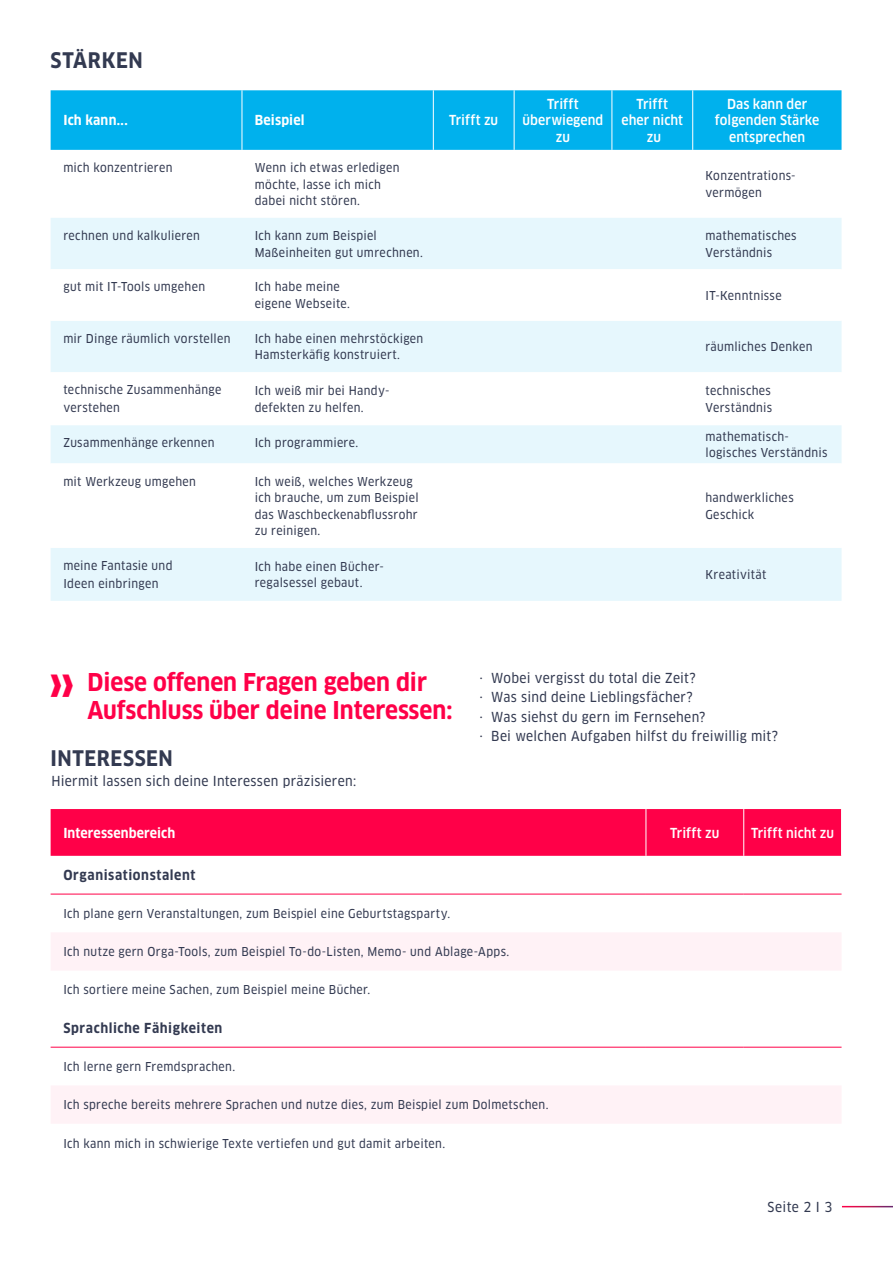
<style>
.page{position:relative;width:893px;height:1263px;background:#fff}
.page>*{position:absolute;margin:0;border:0;box-sizing:border-box;transform-origin:0 0}
.t1{font:700 condensed 24px/27px "Clan OT";color:#ff0048}
.t2{font:700 condensed 21px "Clan OT";letter-spacing:.03em;color:#333a51}
.t3{font:800 21px "Tomorrow";color:#ff0048}
.t4{font:13.5px/19.5px "Clan OT Narrow News";letter-spacing:.02em;color:#333a51}
.t5{font:500 condensed 13.5px/16.5px "Clan OT";letter-spacing:.005em;color:#fff;text-align:center}
.t6{font:700 condensed 13.5px "Clan OT";letter-spacing:.045em;color:#333a51}
.t7{font:700 condensed 13.5px "Clan OT";letter-spacing:.01em;color:#fff}
.t8{font:12px/16.5px "Clan OT Narrow News";letter-spacing:.025em;color:#333a51}
</style>
<div class="page">
<div style="left:51px;top:90px;width:790px;height:60px;background:#00b1ed"></div>
<div style="left:51px;top:218px;width:790px;height:383px;background:#e6f7fd"></div>
<svg style="left:51px;top:269px;width:790px;height:156px"></svg>
<svg style="left:51px;top:463px;width:790px;height:85px"></svg>
<hr style="left:242px;top:90px;width:1px;height:60px;background:#fff">
<hr style="left:433px;top:90px;width:1px;height:60px;background:#fff">
<hr style="left:514px;top:90px;width:1px;height:60px;background:#fff">
<hr style="left:612px;top:90px;width:1px;height:60px;background:#fff">
<hr style="left:692px;top:90px;width:1px;height:60px;background:#fff">
<div style="left:51px;top:809px;width:790px;height:47px;background:#ff0048"></div>
<svg style="left:51px;top:933px;width:790px;height:190px"></svg>
<hr style="left:646px;top:809px;width:1px;height:47px;background:#fff">
<hr style="left:743px;top:809px;width:1px;height:47px;background:#fff">
<hr style="left:51px;top:894px;width:595px;height:1px;background:#ff0048">
<hr style="left:646px;top:894px;width:98px;height:1px;background:#ff0048">
<hr style="left:744px;top:894px;width:97px;height:1px;background:#ff0048">
<hr style="left:51px;top:1047px;width:595px;height:1px;background:#ff0048">
<hr style="left:646px;top:1047px;width:98px;height:1px;background:#ff0048">
<hr style="left:744px;top:1047px;width:97px;height:1px;background:#ff0048">
<h2 class="t2" style="left:51px;top:48px;width:94px">STÄRKEN</h2>
<p class="t7" style="left:63px;top:113px;width:66px">Ich kann...</p>
<p class="t7" style="left:255px;top:113px;width:51px">Beispiel</p>
<p class="t5" style="left:449px;top:112px;width:51px">Trifft zu</p>
<p class="t5" style="left:523px;top:96px;width:82px">Trifft überwiegend zu</p>
<p class="t5" style="left:621px;top:96px;width:63px">Trifft eher nicht zu</p>
<p class="t5" style="left:715px;top:96px;width:106px">Das kann der folgenden Stärke entsprechen</p>
<p class="t8" style="left:63px;top:159px;width:111px">mich konzentrieren</p>
<p class="t8" style="left:255px;top:159px;width:146px">Wenn ich etwas erledigen möchte, lasse ich mich dabei nicht stören.</p>
<p class="t8" style="left:705px;top:168px;width:92px">Konzentrations&shy;vermögen</p>
<p class="t8" style="left:63px;top:227px;width:138px">rechnen und kalkulieren</p>
<p class="t8" style="left:255px;top:227px;width:170px">Ich kann zum Beispiel<br>Maßeinheiten gut umrechnen.</p>
<p class="t8" style="left:705px;top:227px;width:93px">mathematisches<br>Verständnis</p>
<p class="t8" style="left:63px;top:279px;width:143px">gut mit IT-Tools umgehen</p>
<p class="t8" style="left:255px;top:279px;width:97px">Ich habe meine eigene Webseite.</p>
<p class="t8" style="left:705px;top:287px;width:78px">IT-Kenntnisse</p>
<p class="t8" style="left:63px;top:330px;width:169px">mir Dinge räumlich vorstellen</p>
<p class="t8" style="left:255px;top:330px;width:170px">Ich habe einen mehrstöckigen<br>Hamsterkäfig konstruiert.</p>
<p class="t8" style="left:705px;top:339px;width:108px">räumliches Denken</p>
<p class="t8" style="left:63px;top:381px;width:160px;line-height:18px">technische Zusammenhänge verstehen</p>
<p class="t8" style="left:255px;top:382px;width:136px">Ich weiß mir bei Handy&shy;defekten zu helfen.</p>
<p class="t8" style="left:705px;top:382px;width:68px">technisches<br>Verständnis</p>
<p class="t8" style="left:63px;top:435px;width:153px">Zusammenhänge erkennen</p>
<p class="t8" style="left:255px;top:435px;width:105px">Ich programmiere.</p>
<p class="t8" style="left:705px;top:428px;width:123px">mathematisch&shy;logisches Verständnis</p>
<p class="t8" style="left:63px;top:473px;width:134px">mit Werkzeug umgehen</p>
<p class="t8" style="left:255px;top:473px;width:165px">Ich weiß, welches Werkzeug ich brauche, um zum Beispiel das Waschbeckenabflussrohr zu reinigen.</p>
<p class="t8" style="left:705px;top:489px;width:90px">handwerkliches<br>Geschick</p>
<p class="t8" style="left:63px;top:557px;width:111px;line-height:18px">meine Fantasie und<br>Ideen einbringen</p>
<p class="t8" style="left:255px;top:558px;width:131px">Ich habe einen Bücher&shy;regalsessel gebaut.</p>
<p class="t8" style="left:705px;top:566px;width:62px">Kreativität</p>
<h2 class="t3" style="left:51px;top:667px;width:25px">⟩⟩</h2>
<p class="t4" style="left:479px;top:668px;width:300px">· Wobei vergisst du total die Zeit?<br>· Was sind deine Lieblingsfächer?<br>· Was siehst du gern im Fernsehen?<br>· Bei welchen Aufgaben hilfst du freiwillig mit?</p>
<h2 class="t2" style="left:51px;top:746px;width:124px">INTERESSEN</h2>
<p class="t4" style="left:52px;top:772px;width:306px">Hiermit lassen sich deine Interessen präzisieren:</p>
<h1 class="t1" style="left:87px;top:669px;width:367px">Diese offenen Fragen geben dir<br>Aufschluss über deine Interessen:</h1>
<p class="t7" style="left:63px;top:825px;width:113px">Interessenbereich</p>
<p class="t5" style="left:670px;top:825px;width:51px">Trifft zu</p>
<p class="t5" style="left:751px;top:825px;width:84px">Trifft nicht zu</p>
<p class="t6" style="left:63px;top:867px;width:134px">Organisationstalent</p>
<p class="t8" style="left:63px;top:905px;width:388px">Ich plane gern Veranstaltungen, zum Beispiel eine Geburtstagsparty.</p>
<p class="t8" style="left:63px;top:943px;width:448px">Ich nutze gern Orga-Tools, zum Beispiel To-do-Listen, Memo- und Ablage-Apps.</p>
<p class="t8" style="left:63px;top:982px;width:309px">Ich sortiere meine Sachen, zum Beispiel meine Bücher.</p>
<p class="t6" style="left:63px;top:1020px;width:161px">Sprachliche Fähigkeiten</p>
<p class="t8" style="left:63px;top:1058px;width:173px">Ich lerne gern Fremdsprachen.</p>
<p class="t8" style="left:63px;top:1097px;width:487px">Ich spreche bereits mehrere Sprachen und nutze dies, zum Beispiel zum Dolmetschen.</p>
<p class="t8" style="left:63px;top:1135px;width:383px">Ich kann mich in schwierige Texte vertiefen und gut damit arbeiten.</p>
<p class="t4" style="left:767px;top:1197px;width:66px">Seite 2 I 3</p>
</div>
